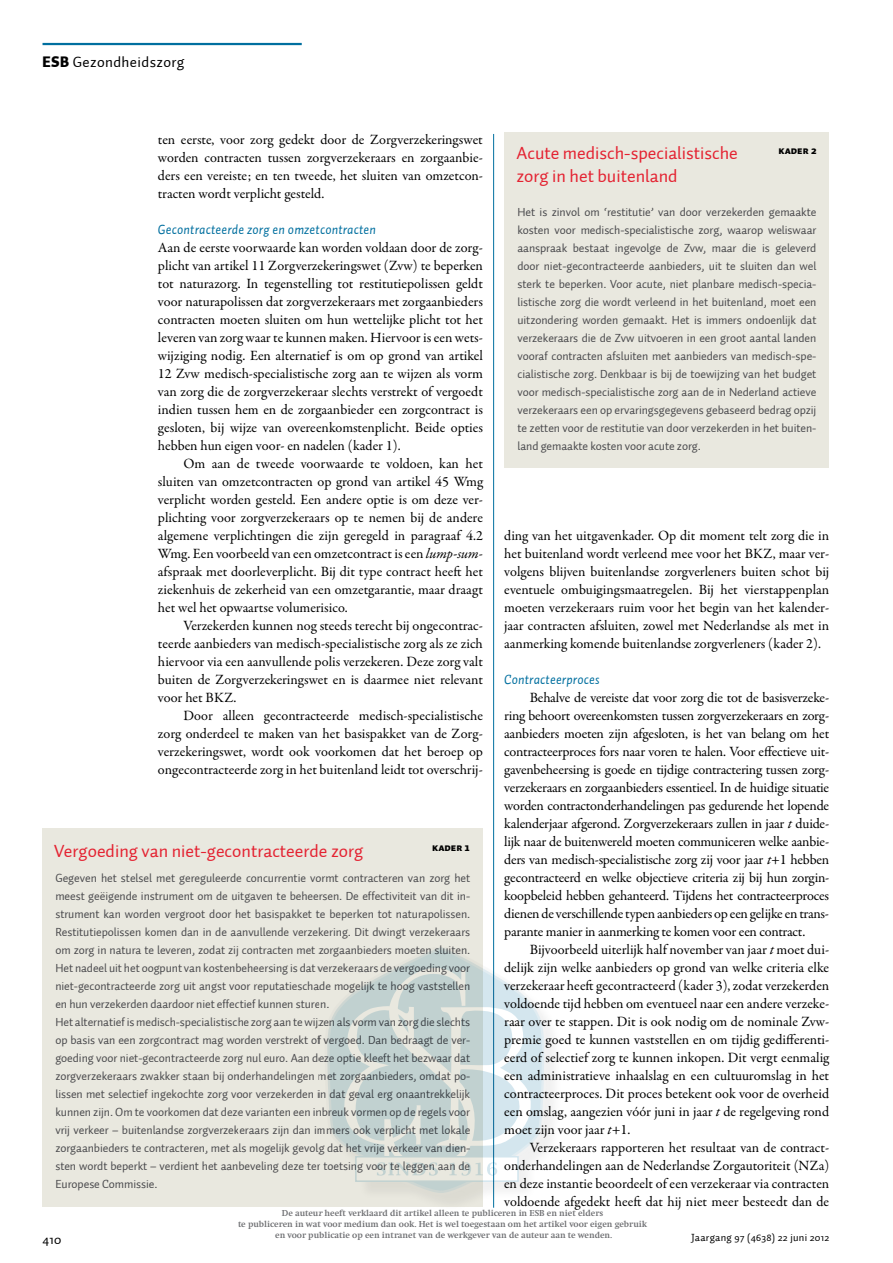
<style>
.page{position:relative;width:893px;height:1263px;background:#fff}
.page>*{position:absolute;margin:0;border:0;box-sizing:border-box;transform-origin:0 0}
.t1{font:18px/22.5px "Auto 1";color:#e42231}
.t2{font:15px "Auto 1";color:#000}
.t3{font:14.25px/18px "Garamond Premr Pro";color:#000;text-align:justify}
.t4{font:italic 13.5px "Auto 1";letter-spacing:.01em;color:#006f9f}
.t5{font:13.5px "Auto 1";color:#000}
.t6{font:12px/18px "Auto 1";letter-spacing:-.005em;color:#4a4a4d;text-align:justify}
.t7{font:10.5px "Auto 1";letter-spacing:.025em;color:#000}
.t8{font:10.5px "Auto 1 Black Sm Cp";color:#000}
.t9{font:700 9px/10.8px "Swift";color:#6d6e71;text-align:center}
.s1{font-weight:900}
.s2{font-style:italic}
</style>
<div class="page">
<hr style="left:43px;top:43px;width:259px;height:2px;background:#006f9f">
<hr style="left:493px;top:134px;width:1px;height:1074px;background:#006f9f">
<div style="left:505px;top:133px;width:324px;height:335px;background:#e9e8df"></div>
<div style="left:42px;top:828px;width:441px;height:378px;background:#e9e8df"></div>
<div style="left:327px;top:948px;width:238px;height:266px;background:#000;opacity:.35"></div>
<svg style="left:327px;top:947px;width:221px;height:250px"></svg>
<svg style="left:355px;top:1178px;width:164px;height:4px"></svg>
<svg style="left:343px;top:965px;width:190px;height:213px"></svg>
<p class="t2" style="left:43px;top:53px;width:143px"><span class="s1">ESB</span> Gezondheidszorg</p>
<p class="t3" style="left:158px;top:131px;width:326px">ten eerste, voor zorg gedekt door de Zorgverzekeringswet worden contracten tussen zorgverzekeraars en zorgaanbie&shy;ders een vereiste; en ten tweede, het sluiten van omzetcon&shy;tracten wordt verplicht gesteld.</p>
<p class="t4" style="left:158px;top:221px;width:220px">Gecontracteerde zorg en omzetcontracten</p>
<p class="t3" style="left:158px;top:239px;width:327px">Aan de eerste voorwaarde kan worden voldaan door de zorg&shy;plicht van artikel 11 Zorgverzekeringswet (Zvw) te beperken tot naturazorg. In tegenstelling tot restitutiepolissen geldt voor naturapolissen dat zorgverzekeraars met zorgaanbieders contracten moeten sluiten om hun wettelijke plicht tot het leveren van zorg waar te kunnen maken. Hiervoor is een wets&shy;wijziging nodig. Een alternatief is om op grond van artikel 12 Zvw medisch-specialistische zorg aan te wijzen als vorm van zorg die de zorgverzekeraar slechts verstrekt of vergoedt indien tussen hem en de zorgaanbieder een zorgcontract is gesloten, bij wijze van overeenkomstenplicht. Beide opties hebben hun eigen voor- en nadelen (kader 1).</p>
<p class="t3" style="left:158px;top:455px;width:327px;text-indent:26px">Om aan de tweede voorwaarde te voldoen, kan het sluiten van omzetcontracten op grond van artikel 45 Wmg verplicht worden gesteld. Een andere optie is om deze ver&shy;plichting voor zorgverzekeraars op te nemen bij de andere algemene verplichtingen die zijn geregeld in paragraaf 4.2<br>Wmg. Een voorbeeld van een omzetcontract is een <span class="s2">lump-sum&shy;</span>afspraak met doorleverplicht. Bij dit type contract heeft het ziekenhuis de zekerheid van een omzetgarantie, maar draagt het wel het opwaartse volumerisico.</p>
<p class="t3" style="left:158px;top:617px;width:326px;text-indent:26px">Verzekerden kunnen nog steeds terecht bij ongecontrac&shy;teerde aanbieders van medisch-specialistische zorg als ze zich hiervoor via een aanvullende polis verzekeren. Deze zorg valt buiten de Zorgverzekeringswet en is daarmee niet relevant voor het BKZ.</p>
<p class="t3" style="left:158px;top:707px;width:327px;text-indent:26px">Door alleen gecontracteerde medisch-specialistische zorg onderdeel te maken van het basispakket van de Zorg&shy;verzekeringswet, wordt ook voorkomen dat het beroep op ongecontracteerde zorg in het buitenland leidt tot overschrij-</p>
<p class="t1" style="left:516px;top:142px;width:223px">Acute medisch-specialistische zorg in het buitenland</p>
<p class="t8" style="left:778px;top:144px;width:39px">kader 2</p>
<p class="t6" style="left:517px;top:203px;width:300px">H et is zinvol om ‘restitutie’ van door verzekerden gemaakte kosten voor medisch-specialistische zorg, waarop weliswaar aanspraak bestaat ingevolge de Zvw, maar die is geleverd door niet-gecontracteerde aanbieders, uit te sluiten dan wel sterk te beperken. Voor acute, niet planbare medisch-specia&shy;listische zorg die wordt verleend in het buitenland, moet een uitzondering worden gemaakt. Het is immers ondoenlijk dat verzekeraars die de Zvw uitvoeren in een groot aantal landen vooraf contracten afsluiten met aanbieders van medisch-spe&shy;cialistische zorg. Denkbaar is bij de toewijzing van het budget voor medisch-specialistische zorg aan de in N ederland actieve verzekeraars een op ervaringsgegevens gebaseerd bedrag opzij te zetten voor de restitutie van door verzekerden in het buiten&shy;land gemaakte kosten voor acute zorg.</p>
<p class="t3" style="left:504px;top:527px;width:327px">ding van het uitgavenkader. Op dit moment telt zorg die in het buitenland wordt verleend mee voor het BKZ, maar ver&shy;volgens blijven buitenlandse zorgverleners buiten schot bij eventuele ombuigingsmaatregelen. Bij het vierstappenplan moeten verzekeraars ruim voor het begin van het kalender&shy;jaar contracten afsluiten, zowel met Nederlandse als met in aanmerking komende buitenlandse zorgverleners (kader 2).</p>
<p class="t4" style="left:504px;top:671px;width:97px">Contracteerproces</p>
<p class="t3" style="left:504px;top:689px;width:327px;text-indent:26px">Behalve de vereiste dat voor zorg die tot de basisverzeke&shy;ring behoort overeenkomsten tussen zorgverzekeraars en zorg&shy;aanbieders moeten zijn afgesloten, is het van belang om het contracteerproces fors naar voren te halen. Voor effectieve uit&shy;gavenbeheersing is goede en tijdige contractering tussen zorg&shy;verzekeraars en zorgaanbieders essentieel. In de huidige situatie worden contractonderhandelingen pas gedurende het lopende kalenderjaar afgerond. Zorgverzekeraars zullen in jaar <span class="s2">t</span> duide&shy;lijk naar de buitenwereld moeten communiceren welke aanbie&shy;ders van medisch-specialistische zorg zij voor jaar <span class="s2">t</span>+1 hebben gecontracteerd en welke objectieve criteria zij bij hun zorgin&shy;koopbeleid hebben gehanteerd. Tijdens het contracteerproces dienen de verschillende typen aanbieders op een gelijke en trans&shy;parante manier in aanmerking te komen voor een contract.</p>
<p class="t3" style="left:504px;top:941px;width:326px;text-indent:26px">Bijvoorbeeld uiterlijk half november van jaar <span class="s2">t</span> moet dui&shy;delijk zijn welke aanbieders op grond van welke criteria elke verzekeraar heeft gecontracteerd (kader 3), zodat verzekerden voldoende tijd hebben om eventueel naar een andere verzeke&shy;raar over te stappen. Dit is ook nodig om de nominale Zvw&shy;premie goed te kunnen vaststellen en om tijdig gedifferenti&shy;eerd of selectief zorg te kunnen inkopen. Dit vergt eenmalig een administratieve inhaalslag en een cultuuromslag in het contracteerproces. Dit proces betekent ook voor de overheid een omslag, aangezien vóór juni in jaar <span class="s2">t</span> de regelgeving rond moet zijn voor jaar <span class="s2">t</span>+1.</p>
<p class="t3" style="left:504px;top:1139px;width:326px;text-indent:26px">Verzekeraars rapporteren het resultaat van de contract&shy;onderhandelingen aan de Nederlandse Zorgautoriteit (NZa) en deze instantie beoordeelt of een verzekeraar via contracten voldoende afgedekt heeft dat hij niet meer besteedt dan de</p>
<p class="t1" style="left:54px;top:840px;width:311px">Vergoeding van niet-gecontracteerde zorg</p>
<p class="t8" style="left:432px;top:842px;width:39px">kader 1</p>
<p class="t6" style="left:55px;top:869px;width:416px;text-align:left">Gegeven het stelsel met gereguleerde concurrentie vormt contracteren van zorg het meest geëigende instrument om de uitgaven te beheersen. De effectiviteit van dit in&shy;strument kan worden vergroot door het basispakket te beperken tot naturapolissen.<br>Restitutiepolissen komen dan in de aanvullende verzekering. Dit dwingt verzekeraars om zorg in natura te leveren, zodat zij contracten met zorgaanbieders moeten sluiten.<br>H et nadeel uit het oogpunt van kostenbeheersing is dat verzekeraars de vergoeding voor niet-gecontracteerde zorg uit angst voor reputatieschade mogelijk te hoog vaststellen en hun verzekerden daardoor niet effectief kunnen sturen.<br>H et alternatief is medisch-specialistische zorg aan te wijzen als vorm van zorg die slechts op basis van een zorgcontract mag worden verstrekt of vergoed. Dan bedraagt de ver&shy;goeding voor niet-gecontracteerde zorg nul euro. Aan deze optie kleeft het bezwaar dat zorgverzekeraars zwakker staan bij onderhandelingen met zorgaanbieders, omdat po&shy;lissen met selectief ingekochte zorg voor verzekerden in dat geval erg onaantrekkelijk kunnen zijn. Om te voorkomen dat deze varianten een inbreuk vormen op de regels voor vrij verkeer – buitenlandse zorgverzekeraars zijn dan immers ook verplicht met lokale zorgaanbieders te contracteren, met als mogelijk gevolg dat het vrije verkeer van dien&shy;sten wordt beperkt – verdient het aanbeveling deze ter toetsing voor te leggen aan de Europese Commissie.</p>
<p class="t9" style="left:238px;top:1208px;width:411px">De auteur heeft verklaard dit artikel alleen te publiceren in ESB en niet elders<br>te publiceren in wat voor medium dan ook. Het is wel toegestaan om het artikel voor eigen gebruik en voor publicatie op een intranet van de werkgever van de auteur aan te wenden.</p>
<p class="t5" style="left:43px;top:1231px;width:20px">410</p>
<p class="t7" style="left:691px;top:1231px;width:139px">Jaargang 97 (4638) 22 juni 2012</p>
</div>
